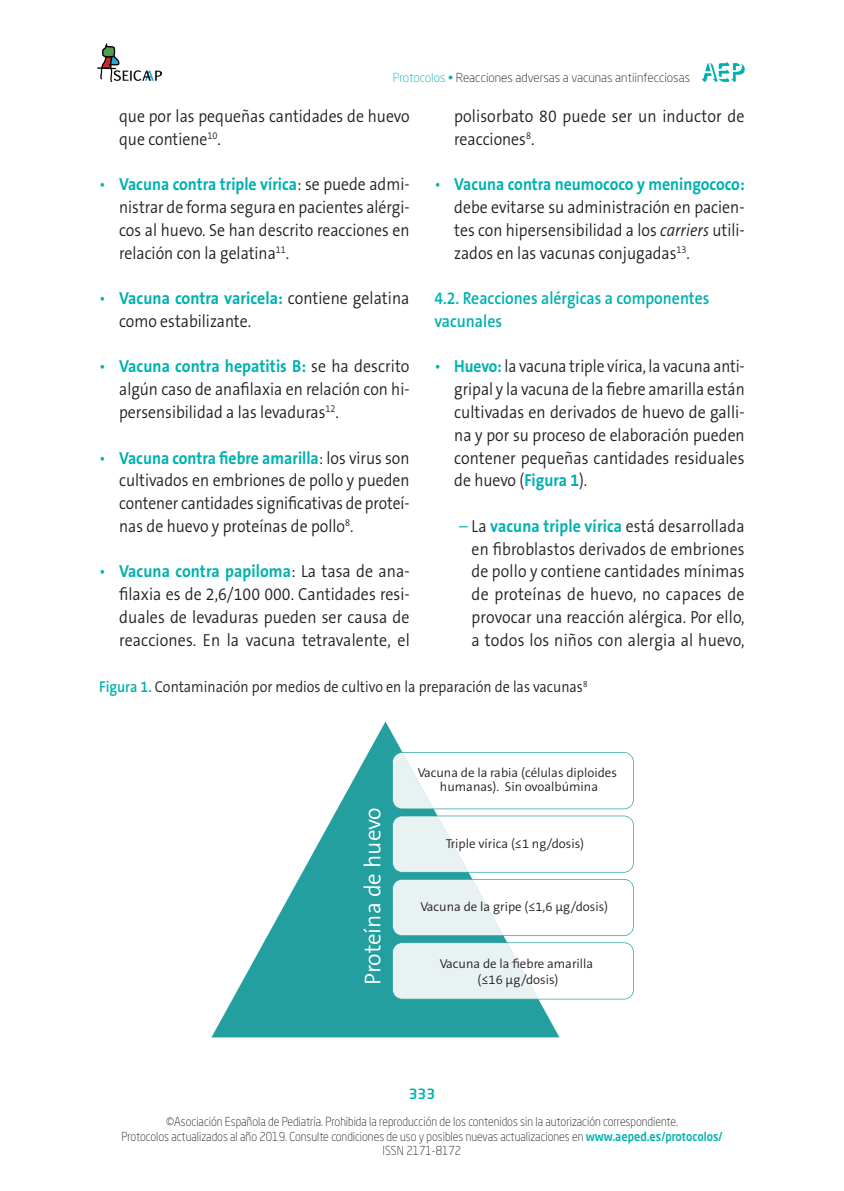
<style>
.page{position:relative;width:844px;height:1191px;background:#fff}
.page>*{position:absolute;margin:0;border:0;box-sizing:border-box;transform-origin:0 0}
.t1{font:300 22.93px "The Sans B Plus W4";color:#fff}
.lista_bolo{font:300 17.5px/22.8px "The Sans B Plus W4";color:#231f20;text-align:justify;scale:.9 1}
.lista_bolo-2{font:300 17.5px/22.8px "The Sans B Plus W4";color:#231f20;scale:.91 1}
.lista_bolo-3{font:300 17.5px/22.8px "The Sans B Plus W4";color:#231f20;text-align:justify;scale:.88 1}
.lista_guion{font:300 17.5px/22.8px "The Sans B Plus W4";letter-spacing:.01em;color:#231f20;text-align:justify;scale:.9 1}
._11_TITULO_2{font:600 17.5px/22.8px "The Sans B Plus W6";color:#00b1b0;scale:.9 1}
._07_TITULO_TABLA{font:300 15.75px "The Sans B Plus W4";color:#231f20;scale:.9 1}
.t2{font:500 14px "Neo Sans Std";color:#00b1b0}
.t3{font:300 12.95px/14.2px "The Sans B Plus W4";color:#231f20;text-align:center}
.t4{font:300 12.25px/14.7px "Neo Sans Std";color:#231f20;text-align:center;scale:.9 1}
.t5{font:300 12.25px "Neo Sans Std";color:#231f20}
.s1{color:#00b1b0}
.s2{font-family:"The Sans B Plus W7";font-weight:700;color:#00b1b0}
.s3{font-style:italic}
.s4{font-family:"The Sans B Plus W6";font-weight:600;color:#00b1b0}
.s5{font-weight:500;color:#00b1b0}
</style>
<div class="page">
<svg style="left:701px;top:61px;width:43px;height:21px"></svg>
<img style="left:97px;top:43px;width:65px;height:39px">
<svg style="left:211px;top:721px;width:349px;height:317px;fill:#239f9f"></svg>
<svg style="left:392px;top:752px;width:241px;height:57px"></svg>
<svg style="left:392px;top:815px;width:241px;height:57px"></svg>
<svg style="left:392px;top:879px;width:241px;height:57px"></svg>
<svg style="left:392px;top:942px;width:241px;height:57px"></svg>
<p class="t5" style="left:393px;top:70px;width:298px"><span class="s1">Protocolos •</span> Reacciones adversas a vacunas antiinfecciosas</p>
<p class="lista_bolo-2" style="left:454px;top:105px;width:320px">polisorbato 80 puede ser un inductor de reacciones<sup>8</sup>.</p>
<p class="lista_bolo" style="left:454px;top:173px;width:324px;text-indent:-20px"><span class="s1">•</span> <span class="s2">Vacuna contra neumococo y meningococo: </span>debe evitarse su administración en pacien&shy;tes con hipersensibilidad a los <span class="s3">carriers</span> utili&shy;zados en las vacunas conjugadas<sup>13</sup>.</p>
<p class="_11_TITULO_2" style="left:434px;top:287px;width:307px">4.2. Reacciones alérgicas a componentes vacunales</p>
<p class="lista_bolo-3" style="left:454px;top:355px;width:331px;text-indent:-20px"><span class="s1">•</span> <span class="s2">Huevo:</span> la vacuna triple vírica, la vacuna anti&shy;gripal y la vacuna de la fiebre amarilla están cultivadas en derivados de huevo de galli&shy;na y por su proceso de elaboración pueden contener pequeñas cantidades residuales de huevo (<span class="s2">Figura 1</span>).</p>
<p class="lista_guion" style="left:471px;top:514px;width:305px;text-indent:-12px"><span class="s1">–</span> La <span class="s2">vacuna triple vírica</span> está desarrollada en fibroblastos derivados de embriones de pollo y contiene cantidades mínimas de proteínas de huevo, no capaces de provocar una reacción alérgica. Por ello, a todos los niños con alergia al huevo,</p>
<p class="_07_TITULO_TABLA" style="left:99px;top:677px;width:544px"><span class="s4">Figura 1.</span> Contaminación por medios de cultivo en la preparación de las vacunas<sup>8</sup></p>
<p class="lista_bolo" style="left:119px;top:105px;width:324px">que por las pequeñas cantidades de huevo que contiene<sup>10</sup>.</p>
<p class="lista_bolo" style="left:119px;top:173px;width:324px;text-indent:-20px"><span class="s1">•</span> <span class="s2">Vacuna contra triple vírica</span>: se puede admi&shy;nistrar de forma segura en pacientes alérgi&shy;cos al huevo. Se han descrito reacciones en relación con la gelatina<sup>11</sup>.</p>
<p class="lista_bolo-2" style="left:119px;top:287px;width:320px;text-indent:-20px"><span class="s1">•</span> <span class="s2">Vacuna contra varicela:</span> contiene gelatina como estabilizante.</p>
<p class="lista_bolo-2" style="left:119px;top:355px;width:320px;text-align:justify;text-indent:-20px"><span class="s1">•</span> <span class="s2">Vacuna contra hepatitis B:</span> se ha descrito algún caso de anafilaxia en relación con hi&shy;persensibilidad a las levaduras<sup>12</sup>.</p>
<p class="lista_bolo" style="left:119px;top:446px;width:324px;text-indent:-20px"><span class="s1">•</span> <span class="s2">Vacuna contra fiebre amarilla</span>: los virus son cultivados en embriones de pollo y pueden contener cantidades significativas de proteí&shy;nas de huevo y proteínas de pollo<sup>8</sup>.</p>
<p class="lista_bolo-2" style="left:119px;top:560px;width:321px;text-align:justify;text-indent:-20px"><span class="s1">•</span> <span class="s2">Vacuna contra papiloma</span>: La tasa de ana&shy;filaxia es de 2,6/100 000. Cantidades resi&shy;duales de levaduras pueden ser causa de reacciones. En la vacuna tetravalente, el</p>
<p class="t1" style="left:358px;top:985px;width:179px;rotate:-90deg">Proteína de huevo</p>
<p class="t3" style="left:417px;top:766px;width:201px">Vacuna de la rabia (células diploides humanas). Sin ovoalbúmina</p>
<p class="t3" style="left:445px;top:836px;width:140px">Triple vírica (≤1 ng/dosis)</p>
<p class="t3" style="left:420px;top:900px;width:189px">Vacuna de la gripe (≤1,6 µg/dosis)</p>
<p class="t3" style="left:440px;top:956px;width:155px">Vacuna de la fiebre amarilla</p>
<p class="t3" style="left:477px;top:972px;width:82px">(≤16 µg/dosis)</p>
<p class="t2" style="left:408px;top:1085px;width:28px">333</p>
<p class="t4" style="left:121px;top:1114px;width:669px">©Asociación Española de Pediatría. Prohibida la reproducción de los contenidos sin la autorización correspondiente.<br>Protocolos actualizados al año 2019. Consulte condiciones de uso y posibles nuevas actualizaciones en <span class="s5">www.aeped.es/protocolos/<br></span>ISSN 2171-8172</p>
</div>
